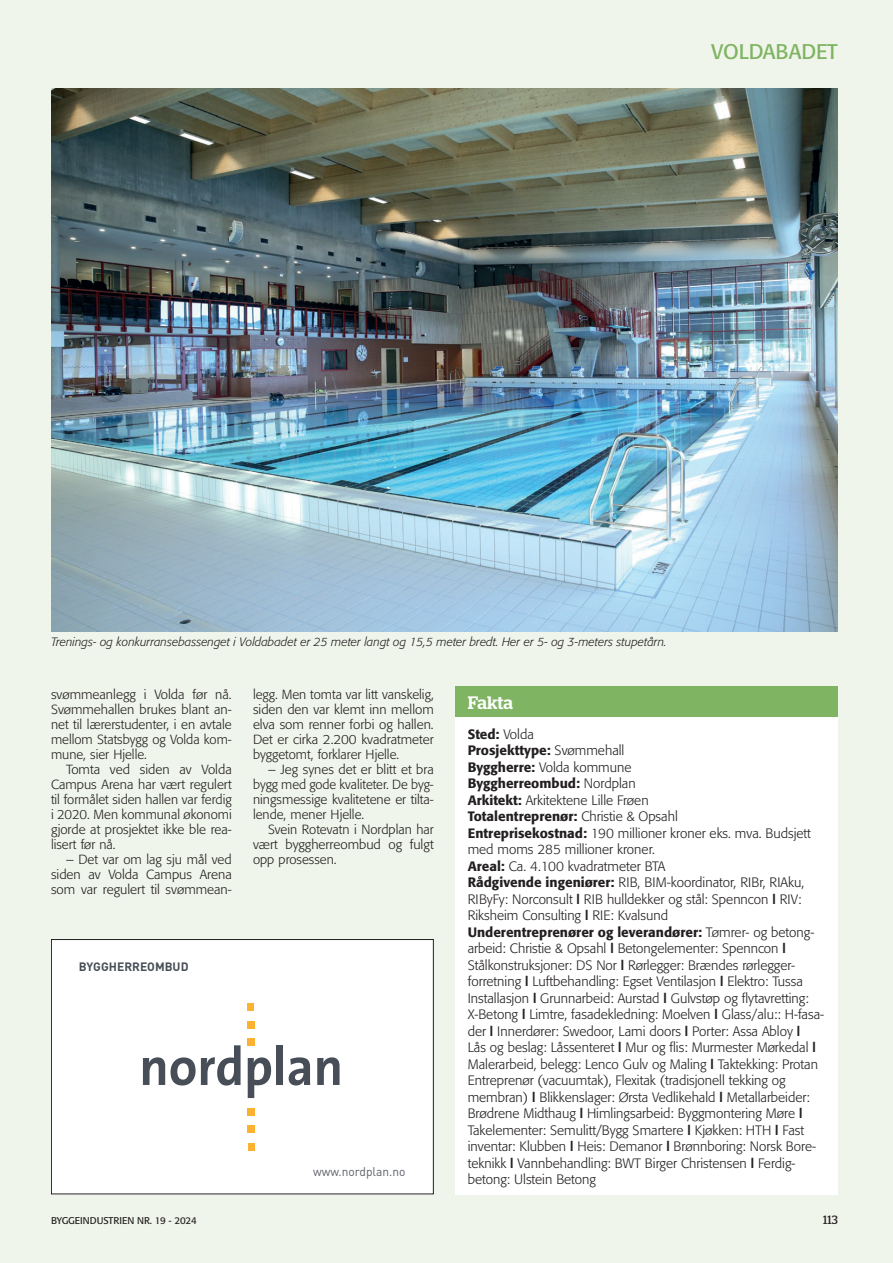
<style>
.page{position:relative;width:893px;height:1263px;background:#f0f5eb}
.page>*{position:absolute;margin:0;border:0;box-sizing:border-box;transform-origin:0 0}
.t1{font:21px "Formata";color:#7fb462}
.t2{font:500 18px "Stag";color:#fff}
.t3{font:300 13.5px/16.5px "Formata";color:#231f20}
.t4{font:300 13.2px/15px "Formata";color:#231f20;text-align:justify}
.t5{font:12.45px "DIN";color:#5c6067;scale:.96 1}
.t6{font:italic 300 12px "Formata";color:#231f20}
.t7{font:700 12px "DIN";color:#484e57}
.t8{font:12px "Stag";color:#231f20}
.t9{font:9.75px "Formata";letter-spacing:-.005em;color:#231f20}
.s1{font-weight:500}
.s2{font-family:"Korolev";font-weight:700}
</style>
<div class="page">
<div style="left:455px;top:695px;width:383px;height:499px;background:#fff"></div>
<div style="left:455px;top:686px;width:383px;height:31px;background:#7fb462"></div>
<div style="left:51px;top:939px;width:383px;height:255px;background:#fff"></div>
<div style="left:51px;top:939px;width:383px;height:255px;border:1px solid #231f20"></div>
<svg style="left:143px;top:1057px;width:22px;height:28px"></svg>
<svg style="left:171px;top:1045px;width:70px;height:40px"></svg>
<svg style="left:248px;top:1057px;width:23px;height:41px"></svg>
<div style="left:277px;top:1045px;width:6px;height:40px;background:#484e57"></div>
<svg style="left:289px;top:1057px;width:21px;height:28px"></svg>
<svg style="left:317px;top:1057px;width:23px;height:28px"></svg>
<div style="left:248px;top:1143px;width:6px;height:7px;background:#fbb131"></div>
<div style="left:247px;top:1125px;width:8px;height:8px;background:#fbb131"></div>
<div style="left:247px;top:1108px;width:8px;height:8px;background:#fbb131"></div>
<div style="left:247px;top:1038px;width:8px;height:8px;background:#fbb131"></div>
<div style="left:247px;top:1021px;width:8px;height:7px;background:#fbb131"></div>
<div style="left:247px;top:1003px;width:7px;height:8px;background:#fbb131"></div>
<img style="left:51px;top:88px;width:787px;height:543px">
<h1 class="t1" style="left:711px;top:39px;width:128px">VOLDABADET</h1>
<p class="t6" style="left:51px;top:635px;width:617px">Trenings- og konkurransebassenget i Voldabadet er 25 meter langt og 15,5 meter bredt. Her er 5- og 3-meters stupetårn.</p>
<p class="t4" style="left:51px;top:687px;width:182px">svømmeanlegg i Volda før nå.<br>Svømmehallen brukes blant an&shy;net til lærerstudenter, i en avtale mellom Statsbygg og Volda kom&shy;mune, sier Hjelle.</p>
<p class="t4" style="left:51px;top:762px;width:182px;text-indent:15px">Tomta ved siden av Volda Campus Arena har vært regulert til formålet siden hallen var ferdig i 2020. Men kommunal økonomi gjorde at prosjektet ikke ble rea&shy;lisert før nå.</p>
<p class="t4" style="left:51px;top:852px;width:182px;text-indent:15px">– Det var om lag sju mål ved siden av Volda Campus Arena som var regulert til svømmean-</p>
<p class="t4" style="left:253px;top:687px;width:182px">legg. Men tomta var litt vanskelig, siden den var klemt inn mellom elva som renner forbi og hallen.<br>Det er cirka 2.200 kvadratmeter byggetomt, forklarer Hjelle.</p>
<p class="t4" style="left:253px;top:762px;width:182px;text-indent:15px">– Jeg synes det er blitt et bra bygg med gode kvaliteter. De byg&shy;ningsmessige kvalitetene er tilta&shy;lende, mener Hjelle.</p>
<p class="t4" style="left:253px;top:822px;width:182px;text-indent:15px">Svein Rotevatn i Nordplan har vært byggherreombud og fulgt opp prosessen.</p>
<p class="t7" style="left:79px;top:958px;width:111px">BYGGHERREOMBUD</p>
<p class="t5" style="left:313px;top:1163px;width:98px">www.nordplan.no</p>
<h2 class="t2" style="left:468px;top:692px;width:47px">Fakta</h2>
<p class="t3" style="left:468px;top:726px;width:357px"><span class="s1">Sted:</span> Volda<br><span class="s1">Prosjekttype:</span> Svømmehall<br><span class="s1">Byggherre:</span> Volda kommune<br><span class="s1">Byggherreombud:</span> Nordplan<br><span class="s1">Arkitekt:</span> Arkitektene Lille Frøen<br><span class="s1">Totalentreprenør:</span> Christie &amp; Opsahl<br><span class="s1">Entreprisekostnad:</span> 190 millioner kroner eks. mva. Budsjett med moms 285 millioner kroner.<br><span class="s1">Areal:</span> Ca. 4.100 kvadratmeter BTA<br><span class="s1">Rådgivende ingeniører:</span> RIB, BIM-koordinator, RIBr, RIAku, RIByFy: Norconsult <span class="s2">l</span> RIB hulldekker og stål: Spenncon <span class="s2">l</span> RIV:<br>Riksheim Consulting <span class="s2">l</span> RIE: Kvalsund<br><span class="s1">Underentreprenører og leverandører:</span> Tømrer- og betong&shy;arbeid: Christie &amp; Opsahl <span class="s2">l</span> Betongelementer: Spenncon <span class="s2">l </span>Stålkonstruksjoner: DS Nor <span class="s2">l</span> Rørlegger: Brændes rørlegger&shy;forretning <span class="s2">l</span> Luftbehandling: Egset Ventilasjon <span class="s2">l</span> Elektro: Tussa Installasjon <span class="s2">l</span> Grunnarbeid: Aurstad <span class="s2">l</span> Gulvstøp og flytavretting:<br>X-Betong <span class="s2">l</span> Limtre, fasadekledning: Moelven <span class="s2">l</span> Glass/alu:: H-fasa&shy;der <span class="s2">l</span> Innerdører: Swedoor, Lami doors <span class="s2">l</span> Porter: Assa Abloy <span class="s2">l<br></span>Lås og beslag: Låssenteret <span class="s2">l</span> Mur og flis: Murmester Mørkedal <span class="s2">l </span>Malerarbeid, belegg: Lenco Gulv og Maling <span class="s2">l</span> Taktekking: Protan Entreprenør (vacuumtak), Flexitak (tradisjonell tekking og membran) <span class="s2">l</span> Blikkenslager: Ørsta Vedlikehald <span class="s2">l</span> Metallarbeider:<br>Brødrene Midthaug <span class="s2">l</span> Himlingsarbeid: Byggmontering Møre <span class="s2">l </span>Takelementer: Semulitt/Bygg Smartere <span class="s2">l</span> Kjøkken: HTH <span class="s2">l</span> Fast inventar: Klubben <span class="s2">l</span> Heis: Demanor <span class="s2">l</span> Brønnboring: Norsk Bore&shy;teknikk <span class="s2">l</span> Vannbehandling: BWT Birger Christensen <span class="s2">l</span> Ferdig&shy;betong: Ulstein Betong</p>
<p class="t9" style="left:51px;top:1214px;width:147px">BYGGEINDUSTRIEN NR. 19 - 2024</p>
<p class="t8" style="left:823px;top:1213px;width:16px">113</p>
</div>
